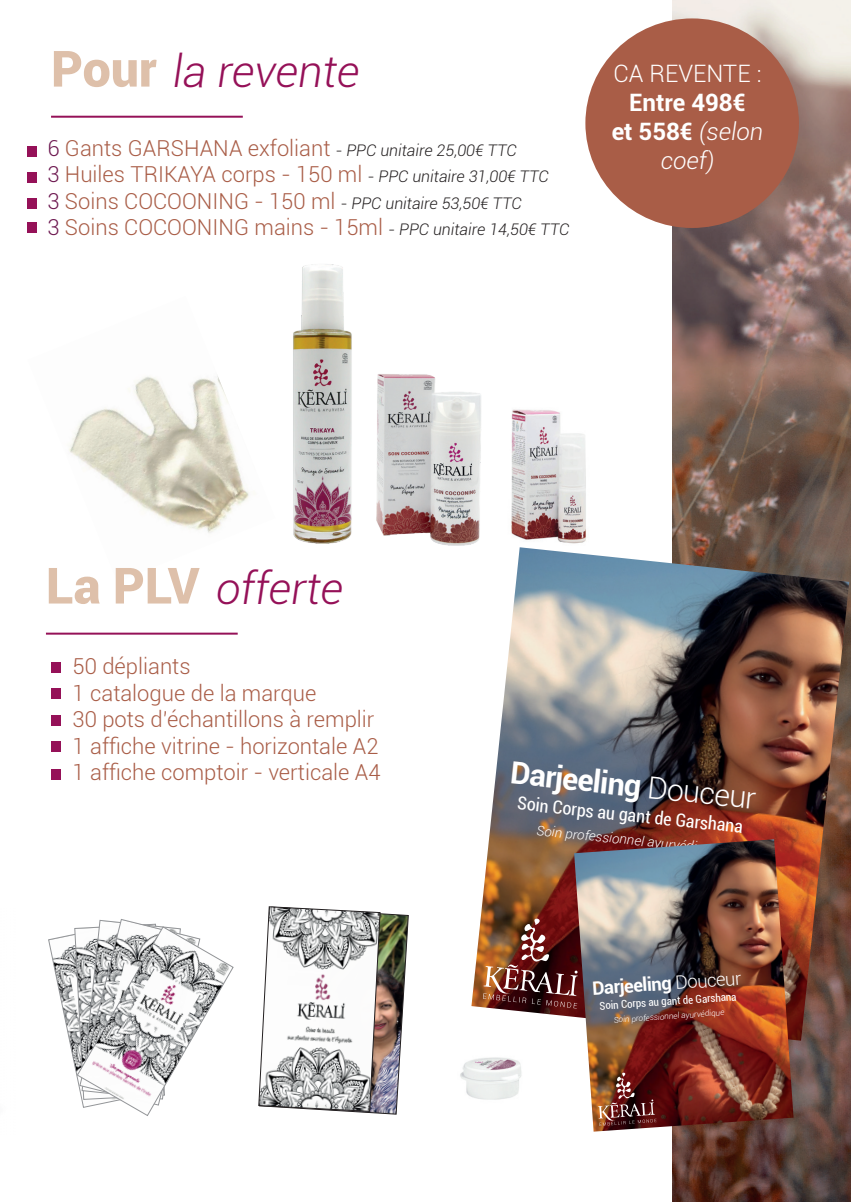
<style>
.page{position:relative;width:851px;height:1202px;background:#fff}
.page>*{position:absolute;margin:0;border:0;box-sizing:border-box;transform-origin:0 0}
.t1{font:italic 300 44px "Roboto";color:#951158}
.t2{font:700 30.6px "Roboto";color:#fff}
.t3{font:700 24px/28.8px "Roboto";color:#fff;text-align:center}
.t4{font:300 24px "Roboto";color:#fff}
.t5{font:300 22px/26.4px "Roboto";color:#a95d47}
.t6{font:700 18.6px "Roboto";color:#fff}
.t7{font:condensed 18px "Roboto";color:#fff}
.t8{font:italic 300 13.4px "Roboto";color:#fff}
.t9{font:condensed 11px "Roboto";color:#fff}
.t10{font:italic 300 8px "Roboto";color:#fff}
.s1{font-weight:900;font-style:normal;font-size:50px;color:#dec0aa}
.s2{color:#6d1850}
.s3{font-size:16px;color:#231f20}
.s4{font-style:italic;font-size:16px;color:#231f20}
.s5{font-weight:300;font-style:italic}
.s6{font-weight:300}
</style>
<div class="page">
<img style="left:69px;top:375px;width:180px;height:158px">
<svg style="left:48px;top:919px;width:185px;height:197px"></svg>
<img style="left:672px;top:0;width:178px;height:1202px">
<img style="left:293px;top:264px;width:59px;height:280px">
<hr style="left:51px;top:116px;width:192px;height:2px;background:#951158">
<div style="left:27px;top:146px;width:9px;height:10px;background:#951158"></div>
<div style="left:27px;top:173px;width:9px;height:10px;background:#951158"></div>
<div style="left:27px;top:199px;width:9px;height:10px;background:#951158"></div>
<hr style="left:46px;top:633px;width:192px;height:2px;background:#951158">
<div style="left:51px;top:663px;width:9px;height:10px;background:#951158"></div>
<div style="left:51px;top:689px;width:9px;height:10px;background:#951158"></div>
<div style="left:51px;top:715px;width:9px;height:10px;background:#951158"></div>
<div style="left:51px;top:741px;width:9px;height:10px;background:#951158"></div>
<div style="left:51px;top:769px;width:9px;height:10px;background:#951158"></div>
<img style="left:460px;top:1057px;width:62px;height:43px">
<div style="left:27px;top:223px;width:9px;height:10px;background:#951158"></div>
<img style="left:376px;top:374px;width:105px;height:172px">
<img style="left:511px;top:409px;width:75px;height:135px">
<img style="left:471px;top:547px;width:378px;height:494px">
<img style="left:483px;top:918px;width:91px;height:90px">
<img style="left:258px;top:906px;width:150px;height:208px">
<img style="left:574px;top:839px;width:219px;height:293px">
<img style="left:597px;top:1072px;width:59px;height:54px">
<div style="left:585px;top:18px;width:213px;height:210px;background:#a95d47;border-radius:50%"></div>
<h1 class="t1" style="left:51px;top:40px;width:310px"><span class="s1">Pour</span> la revente</h1>
<p class="t5" style="left:47px;top:134px;width:523px"><span class="s2">6</span> Gants GARSHANA exfoliant <span class="s3">-</span> <span class="s4">PPC unitaire 25,00€ TTC<br></span><span class="s2">3</span> Huiles TRIKAYA corps - 150 ml <span class="s3">-</span> <span class="s4">PPC unitaire 31,00€ TTC<br></span><span class="s2">3</span> Soins COCOONING - 150 ml <span class="s3">-</span> <span class="s4">PPC unitaire 53,50€ TTC<br></span><span class="s2">3</span> Soins COCOONING mains - 15ml <span class="s3">-</span> <span class="s4">PPC unitaire 14,50€ TTC</span></p>
<p class="t4" style="left:613px;top:57px;width:149px">CA REVENTE :</p>
<p class="t3" style="left:611px;top:87px;width:153px">Entre 498€<br>et 558€ <span class="s5">(selon coef)</span></p>
<h1 class="t1" style="left:46px;top:557px;width:299px"><span class="s1">La PLV</span> offerte</h1>
<p class="t5" style="left:73px;top:653px;width:309px">50 dépliants<br>1 catalogue de la marque<br>30 pots d’échantillons à remplir<br>1 affiche vitrine - horizontale A2<br>1 affiche comptoir - verticale A4</p>
<h2 class="t2" style="left:512px;top:751px;width:248px;rotate:6deg">Darjeeling <span class="s6">Douceur</span></h2>
<p class="t7" style="left:518px;top:791px;width:228px;rotate:6deg">Soin Corps au gant de Garshana</p>
<p class="t8" style="left:537px;top:821px;width:184px;rotate:6deg">Soin professionnel ayurvédique</p>
<p class="t6" style="left:591px;top:975px;width:151px;rotate:-4deg">Darjeeling <span class="s6">Douceur</span></p>
<p class="t9" style="left:599px;top:998px;width:139px;rotate:-4deg">Soin Corps au gant de Garshana</p>
<p class="t10" style="left:613px;top:1014px;width:112px;rotate:-4deg">Soin professionnel ayurvédique</p>
</div>
